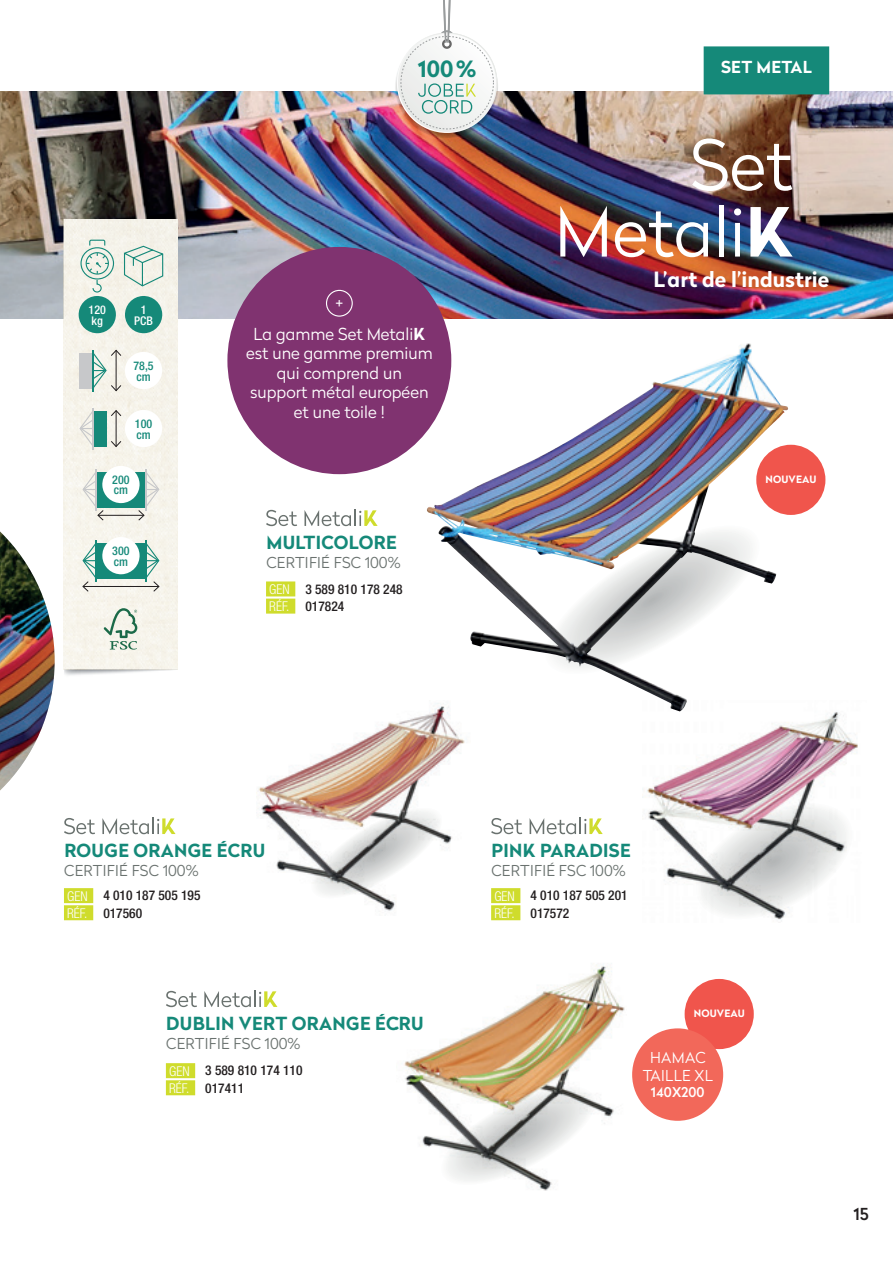
<style>
.page{position:relative;width:893px;height:1263px;background:#fff}
.page>*{position:absolute;margin:0;border:0;box-sizing:border-box;transform-origin:0 0}
.t1{font:300 69px "Radikal";color:#fff}
.t2{font:700 22.35px "Radikal";color:#158979}
.t3{font:700 21px "Radikal";color:#fff}
.t4{font:700 18px "Radikal";letter-spacing:.02em;color:#158979}
.t5{font:300 16.5px/19.5px "Radikal";color:#fff;text-align:center}
.t6{font:700 16.5px "Radikal";letter-spacing:.02em;color:#fff}
.t7{font:500 16.5px "Radikal";color:#231f20}
.t8{font:300 15px "Radikal";letter-spacing:.02em;color:#6a726f}
.t9{font:300 15px/18px "Radikal";letter-spacing:.02em;color:#fff;text-align:center}
.t10{font:500 condensed 13.5px/17.1px "Helvetica Neue";color:#231f20}
.t11{font:300 condensed 13.5px/17.1px "Helvetica Neue";color:#fff}
.t12{font:500 13.5px "Radikal";color:#fff}
.t13{font:500 condensed 12px/10.5px "Helvetica Neue";color:#158979}
.t14{font:500 condensed 12px/10.5px "Helvetica Neue";color:#fff;text-align:center}
.t15{font:700 10.2px "Radikal";letter-spacing:.015em;color:#fff}
.s1{font-weight:700}
</style>
<div class="page">
<div style="left:685px;top:979px;width:69px;height:70px;background:#f0554c;border-radius:50%"></div>
<img style="left:0;top:91px;width:893px;height:228px">
<img style="left:0;top:531px;width:55px;height:259px">
<img style="left:426px;top:343px;width:362px;height:358px">
<svg style="left:509px;top:518px;width:265px;height:182px"></svg>
<div style="left:704px;top:46px;width:125px;height:48px;background:#158979"></div>
<svg style="left:560px;top:206px;width:47px;height:51px"></svg>
<img style="left:615px;top:211px;width:93px;height:46px">
<div style="left:719px;top:205px;width:5px;height:52px;background:#fff"></div>
<svg style="left:734px;top:208px;width:7px;height:49px"></svg>
<svg style="left:750px;top:207px;width:43px;height:50px"></svg>
<img style="left:64px;top:669px;width:114px;height:6px">
<div style="left:64px;top:219px;width:114px;height:450px;background:#f6f3ea"></div>
<svg style="left:104px;top:608px;width:33px;height:42px"></svg>
<svg style="left:123px;top:245px;width:41px;height:42px"></svg>
<svg style="left:125px;top:296px;width:38px;height:38px"></svg>
<svg style="left:78px;top:239px;width:38px;height:95px"></svg>
<div style="left:94px;top:411px;width:13px;height:35px;background:#158979"></div>
<hr style="left:92px;top:408px;width:2px;height:41px;background:#c7c8ca">
<svg style="left:79px;top:412px;width:16px;height:35px"></svg>
<svg style="left:111px;top:410px;width:51px;height:37px"></svg>
<svg style="left:82px;top:466px;width:78px;height:55px"></svg>
<svg style="left:82px;top:537px;width:78px;height:55px"></svg>
<div style="left:79px;top:353px;width:13px;height:35px;background:#c7c8ca"></div>
<svg style="left:91px;top:349px;width:71px;height:43px"></svg>
<hr style="left:92px;top:350px;width:2px;height:41px;background:#158979">
<div style="left:491px;top:888px;width:29px;height:15px;background:#cfdc2c"></div>
<div style="left:491px;top:905px;width:29px;height:15px;background:#cfdc2c"></div>
<svg style="left:530px;top:818px;width:73px;height:16px"></svg>
<svg style="left:491px;top:818px;width:31px;height:16px"></svg>
<div style="left:166px;top:1063px;width:29px;height:15px;background:#cfdc2c"></div>
<div style="left:166px;top:1080px;width:29px;height:15px;background:#cfdc2c"></div>
<svg style="left:204px;top:991px;width:73px;height:16px"></svg>
<svg style="left:166px;top:991px;width:31px;height:16px"></svg>
<div style="left:266px;top:581px;width:29px;height:15px;background:#cfdc2c"></div>
<div style="left:266px;top:599px;width:29px;height:15px;background:#cfdc2c"></div>
<svg style="left:304px;top:510px;width:74px;height:16px"></svg>
<svg style="left:266px;top:510px;width:31px;height:16px"></svg>
<img style="left:258px;top:703px;width:207px;height:208px">
<div style="left:227px;top:247px;width:224px;height:227px;background:#803370;border-radius:50%"></div>
<div style="left:326px;top:290px;width:27px;height:27px;border:1px solid #fff;border-radius:50%"></div>
<div style="left:64px;top:888px;width:29px;height:15px;background:#cfdc2c"></div>
<div style="left:64px;top:905px;width:29px;height:15px;background:#cfdc2c"></div>
<svg style="left:102px;top:818px;width:74px;height:16px"></svg>
<svg style="left:64px;top:818px;width:31px;height:16px"></svg>
<img style="left:642px;top:701px;width:216px;height:220px">
<img style="left:404px;top:964px;width:221px;height:227px">
<img style="left:395px;top:35px;width:103px;height:103px;border-radius:52px">
<svg style="left:401px;top:0;width:93px;height:129px"></svg>
<div style="left:632px;top:1028px;width:91px;height:93px;background:#f2685a;border-radius:50%"></div>
<div style="left:756px;top:445px;width:69px;height:70px;background:#f0554c;border-radius:50%"></div>
<p class="t14" style="left:89px;top:304px;width:19px;text-align:left">120 kg</p>
<p class="t14" style="left:134px;top:304px;width:20px">1<br>PCB</p>
<p class="t13" style="left:133px;top:360px;width:22px">78,5 cm</p>
<p class="t13" style="left:135px;top:418px;width:19px">100 cm</p>
<p class="t13" style="left:112px;top:474px;width:19px">200 cm</p>
<p class="t13" style="left:112px;top:545px;width:19px">300 cm</p>
<h2 class="t2" style="left:418px;top:53px;width:60px">100%</h2>
<p class="t5" style="left:335px;top:293px;width:9px">+</p>
<p class="t5" style="left:246px;top:323px;width:188px">La gamme Set Metali<span class="s1">K </span>est une gamme premium qui comprend un<br>support métal européen et une toile !</p>
<p class="t4" style="left:266px;top:529px;width:132px">MULTICOLORE</p>
<p class="t8" style="left:266px;top:552px;width:136px">CERTIFIÉ FSC 100%</p>
<p class="t11" style="left:269px;top:580px;width:22px">GEN<br>RÉF.</p>
<p class="t10" style="left:305px;top:580px;width:99px">3 589 810 178 248<br>017824</p>
<p class="t6" style="left:721px;top:55px;width:92px">SET METAL</p>
<h1 class="t1" style="left:690px;top:117px;width:104px">Set</h1>
<p class="t3" style="left:653px;top:264px;width:177px">L’art de l’industrie</p>
<p class="t15" style="left:765px;top:472px;width:53px">NOUVEAU</p>
<p class="t4" style="left:64px;top:837px;width:202px">ROUGE ORANGE ÉCRU</p>
<p class="t8" style="left:64px;top:860px;width:136px">CERTIFIÉ FSC 100%</p>
<p class="t11" style="left:67px;top:887px;width:22px">GEN<br>RÉF.</p>
<p class="t10" style="left:103px;top:887px;width:99px">4 010 187 505 195<br>017560</p>
<p class="t4" style="left:166px;top:1010px;width:259px">DUBLIN VERT ORANGE ÉCRU</p>
<p class="t8" style="left:166px;top:1033px;width:136px">CERTIFIÉ FSC 100%</p>
<p class="t11" style="left:169px;top:1062px;width:22px">GEN<br>RÉF.</p>
<p class="t10" style="left:205px;top:1062px;width:99px">3 589 810 174 110<br>017411</p>
<p class="t4" style="left:491px;top:837px;width:141px">PINK PARADISE</p>
<p class="t8" style="left:491px;top:860px;width:136px">CERTIFIÉ FSC 100%</p>
<p class="t11" style="left:494px;top:887px;width:22px">GEN<br>RÉF.</p>
<p class="t10" style="left:530px;top:887px;width:99px">4 010 187 505 201<br>017572</p>
<p class="t15" style="left:694px;top:1006px;width:53px">NOUVEAU</p>
<p class="t9" style="left:643px;top:1048px;width:72px">HAMAC<br>TAILLE XL</p>
<p class="t12" style="left:651px;top:1083px;width:55px">140X200</p>
<p class="t7" style="left:853px;top:1202px;width:17px">15</p>
</div>
